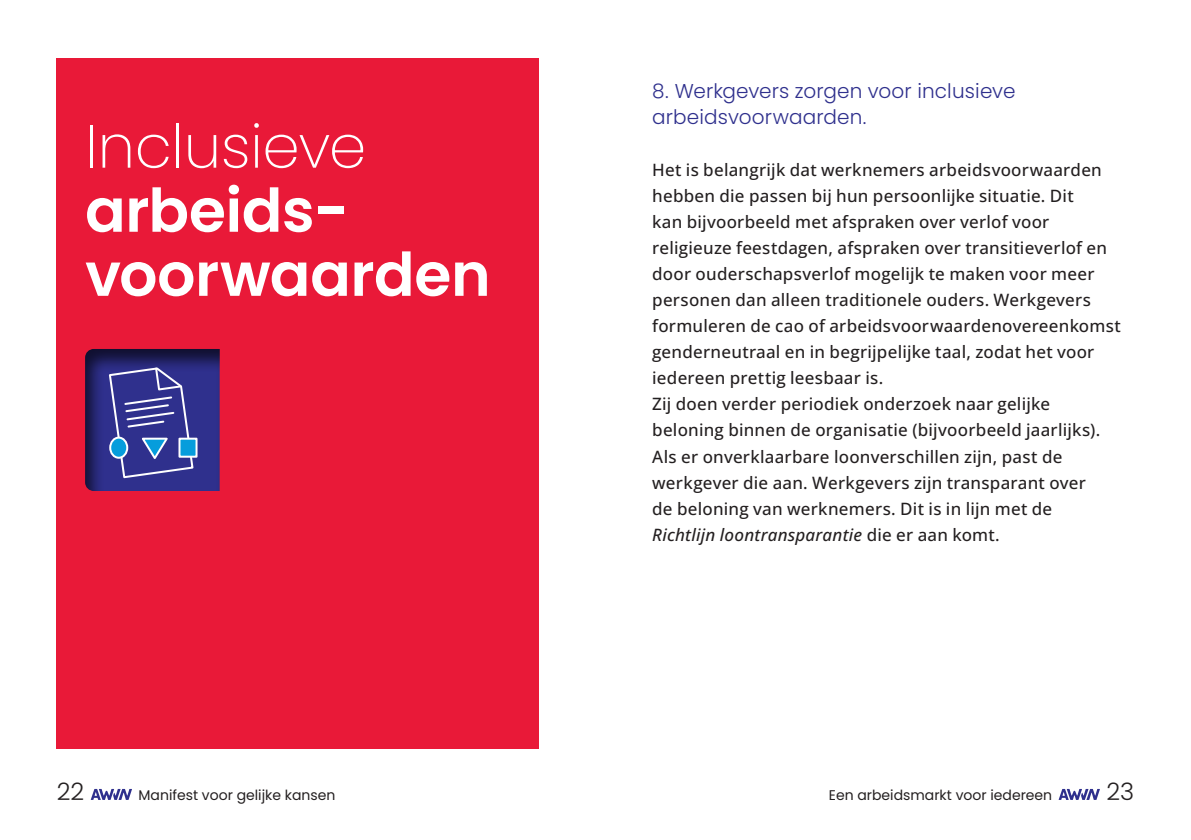
<style>
.page{position:relative;width:1191px;height:840px;background:#fff}
.page>*{position:absolute;margin:0;border:0;box-sizing:border-box;transform-origin:0 0}
.t1{font:600 60px/64px "Poppins";letter-spacing:-.01em;color:#fff}
.t2{font:300 24px "Poppins";color:#231f20}
.t3{font:300 20px/26px "Poppins";letter-spacing:.01em;color:#2f308d}
.t4{font:500 17px/26px "Open Sans";letter-spacing:.015em;color:#231f20}
.t5{font:14px "Poppins";color:#231f20}
.s1{font-weight:200}
.s2{font-style:italic}
</style>
<div class="page">
<div style="left:57px;top:58px;width:482px;height:690px;background:#e91938"></div>
<svg style="left:91px;top:788px;width:41px;height:11px"></svg>
<svg style="left:1059px;top:788px;width:41px;height:11px"></svg>
<svg style="left:85px;top:349px;width:135px;height:141px;background:#393e8b"></svg>
<p class="t1" style="left:85px;top:115px;width:407px"><span class="s1">Inclusieve </span>arbeids&shy;voorwaarden</p>
<p class="t3" style="left:652px;top:78px;width:365px">8. Werkgevers zorgen voor inclusieve arbeidsvoorwaarden.</p>
<p class="t4" style="left:652px;top:156px;width:470px">Het is belangrijk dat werknemers arbeidsvoorwaarden hebben die passen bij hun persoonlijke situatie. Dit<br>kan bijvoorbeeld met afspraken over verlof voor religieuze feestdagen, afspraken over transitieverlof en door ouderschapsverlof mogelijk te maken voor meer personen dan alleen traditionele ouders. Werkgevers formuleren de cao of arbeidsvoorwaardenovereenkomst genderneutraal en in begrijpelijke taal, zodat het voor iedereen prettig leesbaar is.<br>Zij doen verder periodiek onderzoek naar gelijke beloning binnen de organisatie (bijvoorbeeld jaarlijks).<br>Als er onverklaarbare loonverschillen zijn, past de werkgever die aan. Werkgevers zijn transparant over<br>de beloning van werknemers. Dit is in lijn met de<br><span class="s2">Richtlijn loontransparantie</span> die er aan komt.</p>
<p class="t2" style="left:57px;top:777px;width:29px">22</p>
<p class="t5" style="left:139px;top:786px;width:198px">Manifest voor gelijke kansen</p>
<p class="t5" style="left:829px;top:786px;width:225px">Een arbeidsmarkt voor iedereen</p>
<p class="t2" style="left:1106px;top:777px;width:29px">23</p>
</div>
